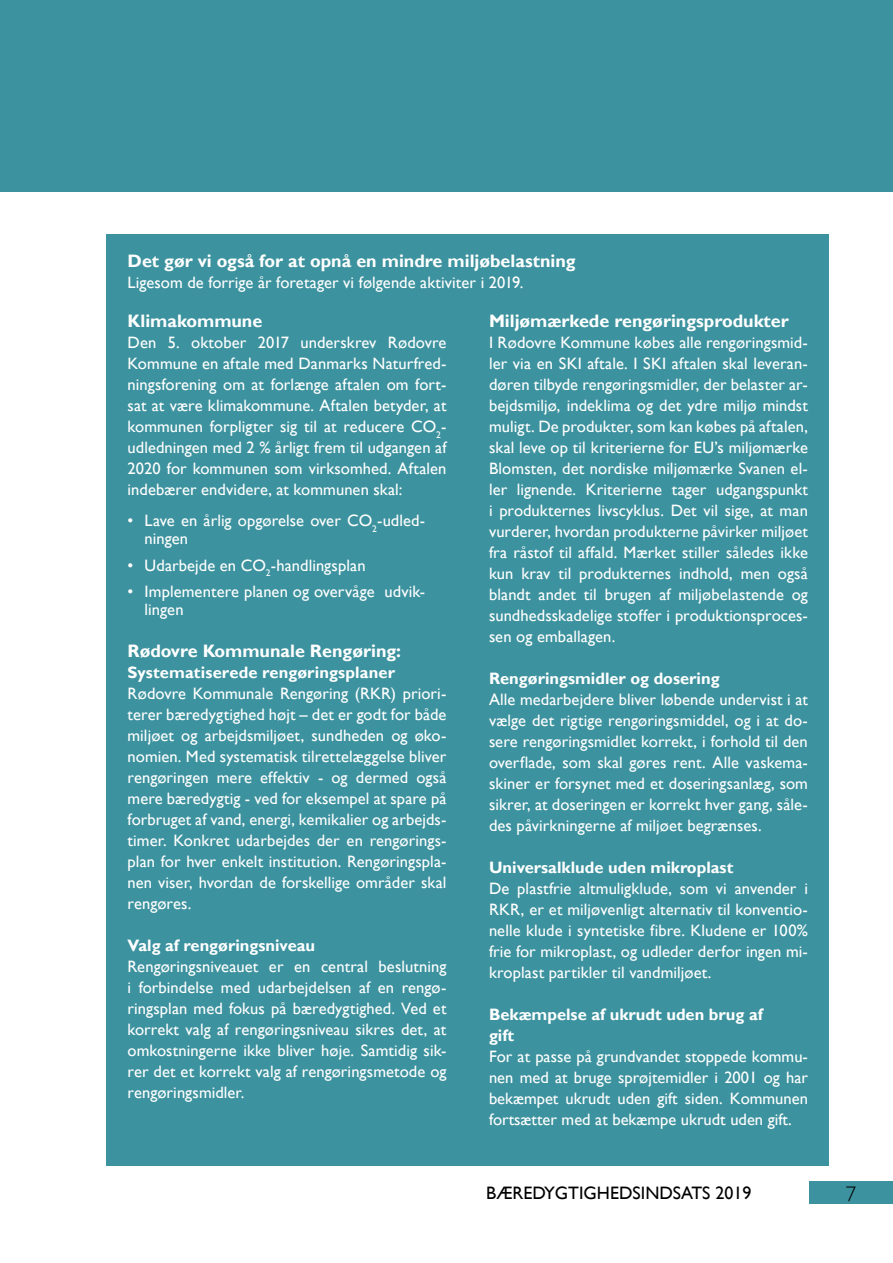
<style>
.page{position:relative;width:893px;height:1263px;background:#fff}
.page>*{position:absolute;margin:0;border:0;box-sizing:border-box;transform-origin:0 0}
.t1{font:300 21px "Gill Sans";color:#000}
.t2{font:700 18px "Gill Sans";color:#fff}
.t3{font:18px "Gill Sans";color:#000}
.t4{font:16.5px/21px "Gill Sans";letter-spacing:.005em;color:#fff;text-align:justify}
.t5{font:700 16.5px/21px "Gill Sans";color:#fff}
</style>
<div class="page">
<div style="left:0;top:0;width:893px;height:191px;background:#3c929e"></div>
<div style="left:809px;top:1182px;width:84px;height:22px;background:#3c929e"></div>
<div style="left:106px;top:234px;width:723px;height:931px;background:#3c929e"></div>
<p class="t2" style="left:128px;top:251px;width:450px">Det gør vi også for at opnå en mindre miljøbelastning</p>
<p class="t4" style="left:128px;top:272px;width:397px">Ligesom de forrige år foretager vi følgende aktiviter i 2019.</p>
<p class="t2" style="left:128px;top:311px;width:136px">Klimakommune</p>
<p class="t4" style="left:128px;top:332px;width:320px">Den 5. oktober 2017 underskrev Rødovre Kommune en aftale med Danmarks Naturfred&shy;ningsforening om at forlænge aftalen om fort&shy;sat at være klimakommune. Aftalen betyder, at kommunen forpligter sig til at reducere CO<sub>2</sub>- udledningen med 2 % årligt frem til udgangen af 2020 for kommunen som virksomhed. Aftalen indebærer endvidere, at kommunen skal:</p>
<p class="t4" style="left:145px;top:511px;width:282px;line-height:18px;text-indent:-17px">• Lave en årlig opgørelse over CO<sub>2</sub>-udled&shy;ningen</p>
<p class="t4" style="left:128px;top:554px;width:240px">• Udarbejde en CO<sub>2</sub>-handlingsplan</p>
<p class="t4" style="left:145px;top:582px;width:282px;line-height:18px;text-indent:-17px">• Implementere planen og overvåge udvik&shy;lingen</p>
<p class="t2" style="left:128px;top:641px;width:275px">Rødovre Kommunale Rengøring:</p>
<p class="t5" style="left:128px;top:662px;width:269px">Systematiserede rengøringsplaner</p>
<p class="t4" style="left:128px;top:683px;width:320px">Rødovre Kommunale Rengøring (RKR) priori&shy;terer bæredygtighed højt – det er godt for både miljøet og arbejdsmiljøet, sundheden og øko&shy;nomien. Med systematisk tilrettelæggelse bliver rengøringen mere effektiv - og dermed også mere bæredygtig - ved for eksempel at spare på forbruget af vand, energi, kemikalier og arbejds&shy;timer. Konkret udarbejdes der en rengørings&shy;plan for hver enkelt institution. Rengøringspla&shy;nen viser, hvordan de forskellige områder skal rengøres.</p>
<p class="t5" style="left:128px;top:935px;width:189px">Valg af rengøringsniveau</p>
<p class="t4" style="left:128px;top:956px;width:320px">Rengøringsniveauet er en central beslutning i forbindelse med udarbejdelsen af en rengø&shy;ringsplan med fokus på bæredygtighed. Ved et korrekt valg af rengøringsniveau sikres det, at omkostningerne ikke bliver høje. Samtidig sik&shy;rer det et korrekt valg af rengøringsmetode og rengøringsmidler.</p>
<p class="t2" style="left:489px;top:311px;width:301px">Miljømærkede rengøringsprodukter</p>
<p class="t4" style="left:489px;top:332px;width:320px">I Rødovre Kommune købes alle rengøringsmid&shy;ler via en SKI aftale. I SKI aftalen skal leveran&shy;døren tilbyde rengøringsmidler, der belaster ar&shy;bejdsmiljø, indeklima og det ydre miljø mindst muligt. De produkter, som kan købes på aftalen, skal leve op til kriterierne for EU’s miljømærke Blomsten, det nordiske miljømærke Svanen el&shy;ler lignende. Kriterierne tager udgangspunkt i produkternes livscyklus. Det vil sige, at man vurderer, hvordan produkterne påvirker miljøet fra råstof til affald. Mærket stiller således ikke kun krav til produkternes indhold, men også blandt andet til brugen af miljøbelastende og sundhedsskadelige stoffer i produktionsproces&shy;sen og emballagen.</p>
<p class="t5" style="left:489px;top:668px;width:232px">Rengøringsmidler og dosering</p>
<p class="t4" style="left:489px;top:689px;width:320px">Alle medarbejdere bliver løbende undervist i at vælge det rigtige rengøringsmiddel, og i at do&shy;sere rengøringsmidlet korrekt, i forhold til den overflade, som skal gøres rent. Alle vaskema&shy;skiner er forsynet med et doseringsanlæg, som sikrer, at doseringen er korrekt hver gang, såle&shy;des påvirkningerne af miljøet begrænses.</p>
<p class="t5" style="left:489px;top:857px;width:246px">Universalklude uden mikroplast</p>
<p class="t4" style="left:489px;top:878px;width:320px">De plastfrie altmuligklude, som vi anvender i RKR, er et miljøvenligt alternativ til konventio&shy;nelle klude i syntetiske fibre. Kludene er 100% frie for mikroplast, og udleder derfor ingen mi&shy;kroplast partikler til vandmiljøet.</p>
<p class="t5" style="left:489px;top:1004px;width:275px">Bekæmpelse af ukrudt uden brug af gift</p>
<p class="t4" style="left:489px;top:1046px;width:320px">For at passe på grundvandet stoppede kommu&shy;nen med at bruge sprøjtemidler i 2001 og har bekæmpet ukrudt uden gift siden. Kommunen fortsætter med at bekæmpe ukrudt uden gift.</p>
<p class="t3" style="left:486px;top:1183px;width:267px">BÆREDYGTIGHEDSINDSATS 2019</p>
<p class="t1" style="left:846px;top:1182px;width:12px">7</p>
</div>
